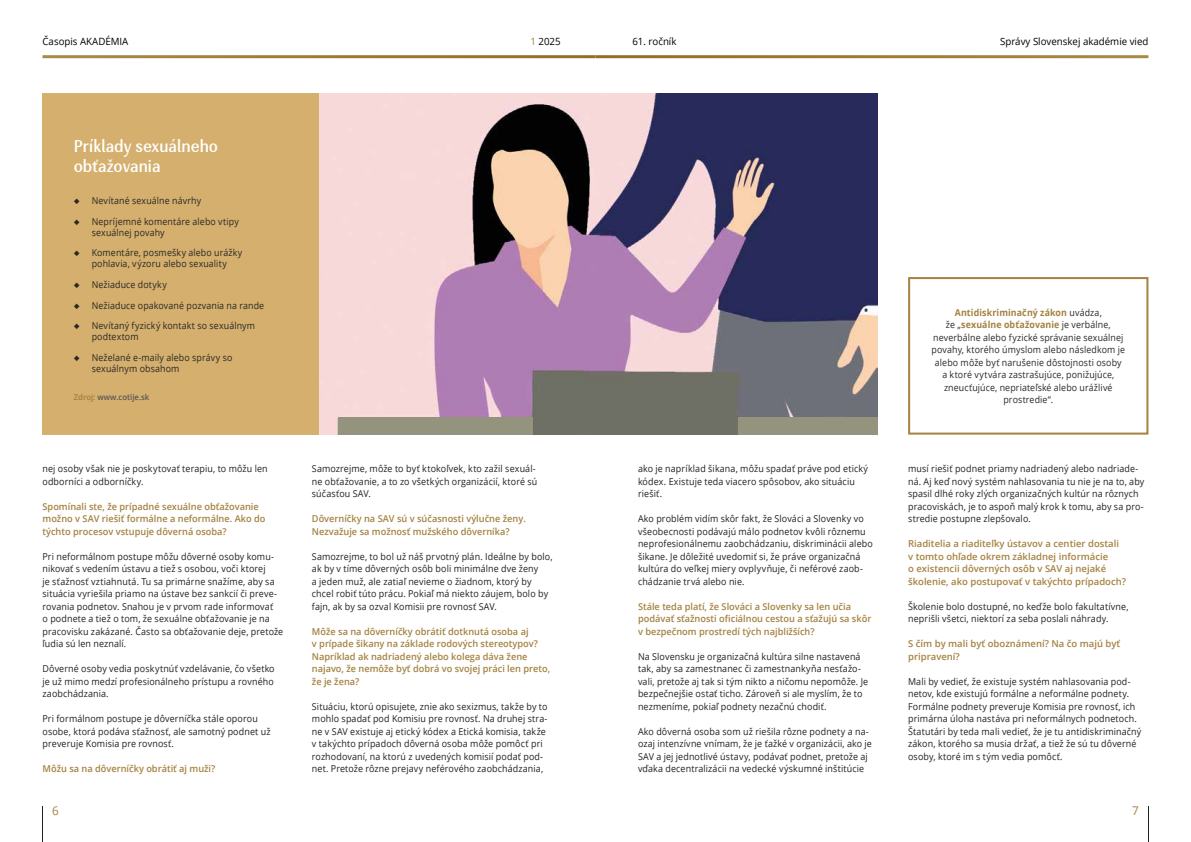
<style>
.page{position:relative;width:1191px;height:842px;background:#fff}
.page>*{position:absolute;margin:0;border:0;box-sizing:border-box;transform-origin:0 0}
.t1{font:600 17px/20.4px "Enceladus";color:#fff}
.t2{font:12px "Open Sans";color:#a48241}
.t3{font:10px "Open Sans";color:#000}
.t4{font:9.5px/12.5px "Open Sans";letter-spacing:.015em;color:#212121;scale:.94 1}
.t5{font:600 9.5px/12.5px "Open Sans";color:#a48241}
.t6{font:9.5px/12.5px "Open Sans";letter-spacing:.015em;color:#282827;scale:.93 1}
.t7{font:600 8px "Open Sans";color:#585655}
.s1{color:#a48241}
.s2{font-family:"Montserrat";font-weight:700;font-size:10px}
.s3{color:#a47d3c}
.s4{font-weight:700;color:#a48241}
</style>
<div class="page">
<hr style="left:43px;top:806px;width:1px;height:36px;background:#212121">
<hr style="left:1147px;top:806px;width:1px;height:36px;background:#212121">
<div style="left:43px;top:94px;width:834px;height:341px;background:#d5af6d"></div>
<div style="left:908px;top:277px;width:240px;height:158px;border:2px solid #a48241"></div>
<img style="left:319px;top:94px;width:558px;height:341px">
<div style="left:738px;top:418px;width:139px;height:17px;background:#94947e"></div>
<div style="left:338px;top:418px;width:194px;height:17px;background:#94947e"></div>
<p class="t3" style="left:43px;top:34px;width:87px">Časopis AKADÉMIA</p>
<p class="t3" style="left:530px;top:34px;width:32px"><span class="s1">1</span> 2025</p>
<h1 class="t1" style="left:74px;top:135px;width:146px">Príklady sexuálneho obťažovania</h1>
<p class="t6" style="left:74px;top:194px;width:139px"><span class="s2">◆</span> Nevítané sexuálne návrhy</p>
<p class="t6" style="left:92px;top:215px;width:160px;line-height:11px;text-indent:-18px"><span class="s2">◆</span> Nepríjemné komentáre alebo vtipy sexuálnej povahy</p>
<p class="t6" style="left:74px;top:247px;width:183px;line-height:11px;text-align:center"><span class="s2">◆</span> Komentáre, posmešky alebo urážky pohlavia, výzoru alebo sexuality</p>
<p class="t6" style="left:74px;top:278px;width:102px"><span class="s2">◆</span> Nežiaduce dotyky</p>
<p class="t6" style="left:74px;top:299px;width:206px"><span class="s2">◆</span> Nežiaduce opakované pozvania na rande</p>
<p class="t6" style="left:92px;top:320px;width:177px;line-height:11px;text-indent:-18px"><span class="s2">◆</span> Nevítaný fyzický kontakt so sexuálnym podtextom</p>
<p class="t6" style="left:92px;top:352px;width:153px;line-height:11px;text-indent:-18px"><span class="s2">◆</span> Neželané e-maily alebo správy so sexuálnym obsahom</p>
<p class="t7" style="left:74px;top:392px;width:77px"><span class="s3">Zdroj:</span> www.cotije.sk</p>
<p class="t4" style="left:43px;top:462px;width:241px">nej osoby však nie je poskytovať terapiu, to môžu len odborníci a odborníčky.</p>
<p class="t5" style="left:43px;top:500px;width:224px">Spomínali ste, že prípadné sexuálne obťažovanie možno v SAV riešiť formálne a neformálne. Ako do týchto procesov vstupuje dôverná osoba?</p>
<p class="t4" style="left:43px;top:550px;width:258px">Pri neformálnom postupe môžu dôverné osoby komu&shy;nikovať s vedením ústavu a tiež s osobou, voči ktorej<br>je sťažnosť vztiahnutá. Tu sa primárne snažíme, aby sa situácia vyriešila priamo na ústave bez sankcií či preve&shy;rovania podnetov. Snahou je v prvom rade informovať<br>o podnete a tiež o tom, že sexuálne obťažovanie je na pracovisku zakázané. Často sa obťažovanie deje, pretože ľudia sú len neznalí.</p>
<p class="t4" style="left:43px;top:662px;width:248px;text-align:justify">Dôverné osoby vedia poskytnúť vzdelávanie, čo všetko je už mimo medzí profesionálneho prístupu a rovného zaobchádzania.</p>
<p class="t4" style="left:43px;top:712px;width:244px">Pri formálnom postupe je dôverníčka stále oporou osobe, ktorá podáva sťažnosť, ale samotný podnet už preveruje Komisia pre rovnosť.</p>
<p class="t5" style="left:43px;top:762px;width:174px">Môžu sa na dôverníčky obrátiť aj muži?</p>
<p class="t4" style="left:312px;top:462px;width:241px">Samozrejme, môže to byť ktokoľvek, kto zažil sexuál&shy;ne obťažovanie, a to zo všetkých organizácií, ktoré sú súčasťou SAV.</p>
<p class="t5" style="left:312px;top:512px;width:215px">Dôverníčky na SAV sú v súčasnosti výlučne ženy.<br>Nezvažuje sa možnosť mužského dôverníka?</p>
<p class="t4" style="left:312px;top:550px;width:257px">Samozrejme, to bol už náš prvotný plán. Ideálne by bolo, ak by v tíme dôverných osôb boli minimálne dve ženy<br>a jeden muž, ale zatiaľ nevieme o žiadnom, ktorý by chcel robiť túto prácu. Pokiaľ má niekto záujem, bolo by fajn, ak by sa ozval Komisii pre rovnosť SAV.</p>
<p class="t5" style="left:312px;top:625px;width:240px">Môže sa na dôverníčky obrátiť dotknutá osoba aj<br>v prípade šikany na základe rodových stereotypov?<br>Napríklad ak nadriadený alebo kolega dáva žene najavo, že nemôže byť dobrá vo svojej práci len preto, že je žena?</p>
<p class="t4" style="left:312px;top:700px;width:252px">Situáciu, ktorú opisujete, znie ako sexizmus, takže by to mohlo spadať pod Komisiu pre rovnosť. Na druhej stra&shy;ne v SAV existuje aj etický kódex a Etická komisia, takže v takýchto prípadoch dôverná osoba môže pomôcť pri rozhodovaní, na ktorú z uvedených komisií podať pod&shy;net. Pretože rôzne prejavy neférového zaobchádzania,</p>
<p class="t3" style="left:632px;top:34px;width:46px">61. ročník</p>
<p class="t3" style="left:1000px;top:34px;width:150px">Správy Slovenskej akadémie vied</p>
<p class="t4" style="left:638px;top:462px;width:246px">ako je napríklad šikana, môžu spadať práve pod etický kódex. Existuje teda viacero spôsobov, ako situáciu riešiť.</p>
<p class="t4" style="left:638px;top:512px;width:251px">Ako problém vidím skôr fakt, že Slováci a Slovenky vo všeobecnosti podávajú málo podnetov kvôli rôznemu neprofesionálnemu zaobchádzaniu, diskriminácii alebo šikane. Je dôležité uvedomiť si, že práve organizačná kultúra do veľkej miery ovplyvňuje, či neférové zaob&shy;chádzanie trvá alebo nie.</p>
<p class="t5" style="left:638px;top:600px;width:235px">Stále teda platí, že Slováci a Slovenky sa len učia podávať sťažnosti oficiálnou cestou a sťažujú sa skôr v bezpečnom prostredí tých najbližších?</p>
<p class="t4" style="left:638px;top:650px;width:246px">Na Slovensku je organizačná kultúra silne nastavená tak, aby sa zamestnanec či zamestnankyňa nesťažo&shy;vali, pretože aj tak si tým nikto a ničomu nepomôže. Je bezpečnejšie ostať ticho. Zároveň si ale myslím, že to nezmeníme, pokiaľ podnety nezačnú chodiť.</p>
<p class="t4" style="left:638px;top:725px;width:250px">Ako dôverná osoba som už riešila rôzne podnety a na&shy;ozaj intenzívne vnímam, že je ťažké v organizácii, ako je SAV a jej jednotlivé ústavy, podávať podnet, pretože aj vďaka decentralizácii na vedecké výskumné inštitúcie</p>
<p class="t6" style="left:931px;top:306px;width:209px;text-align:center"><span class="s4">Antidiskriminačný zákon</span> uvádza,<br>že „<span class="s4">sexuálne obťažovanie</span> je verbálne, neverbálne alebo fyzické správanie sexuálnej povahy, ktorého úmyslom alebo následkom je alebo môže byť narušenie dôstojnosti osoby a ktoré vytvára zastrašujúce, ponižujúce, zneucťujúce, nepriateľské alebo urážlivé prostredie“.</p>
<p class="t4" style="left:908px;top:462px;width:253px">musí riešiť podnet priamy nadriadený alebo nadriade&shy;ná. Aj keď nový systém nahlasovania tu nie je na to, aby spasil dlhé roky zlých organizačných kultúr na rôznych pracoviskách, je to aspoň malý krok k tomu, aby sa pro&shy;stredie postupne zlepšovalo.</p>
<p class="t5" style="left:908px;top:537px;width:219px">Riaditelia a riaditeľky ústavov a centier dostali v tomto ohľade okrem základnej informácie<br>o existencii dôverných osôb v SAV aj nejaké školenie, ako postupovať v takýchto prípadoch?</p>
<p class="t4" style="left:908px;top:600px;width:236px">Školenie bolo dostupné, no keďže bolo fakultatívne, neprišli všetci, niektorí za seba poslali náhrady.</p>
<p class="t5" style="left:908px;top:637px;width:214px">S čím by mali byť oboznámení? Na čo majú byť pripravení?</p>
<p class="t4" style="left:908px;top:675px;width:250px">Mali by vedieť, že existuje systém nahlasovania pod&shy;netov, kde existujú formálne a neformálne podnety.<br>Formálne podnety preveruje Komisia pre rovnosť, ich primárna úloha nastáva pri neformálnych podnetoch.<br>Štatutári by teda mali vedieť, že je tu antidiskriminačný zákon, ktorého sa musia držať, a tiež že sú tu dôverné osoby, ktoré im s tým vedia pomôcť.</p>
<p class="t2" style="left:52px;top:802px;width:8px">6</p>
<p class="t2" style="left:1132px;top:802px;width:8px">7</p>
</div>
